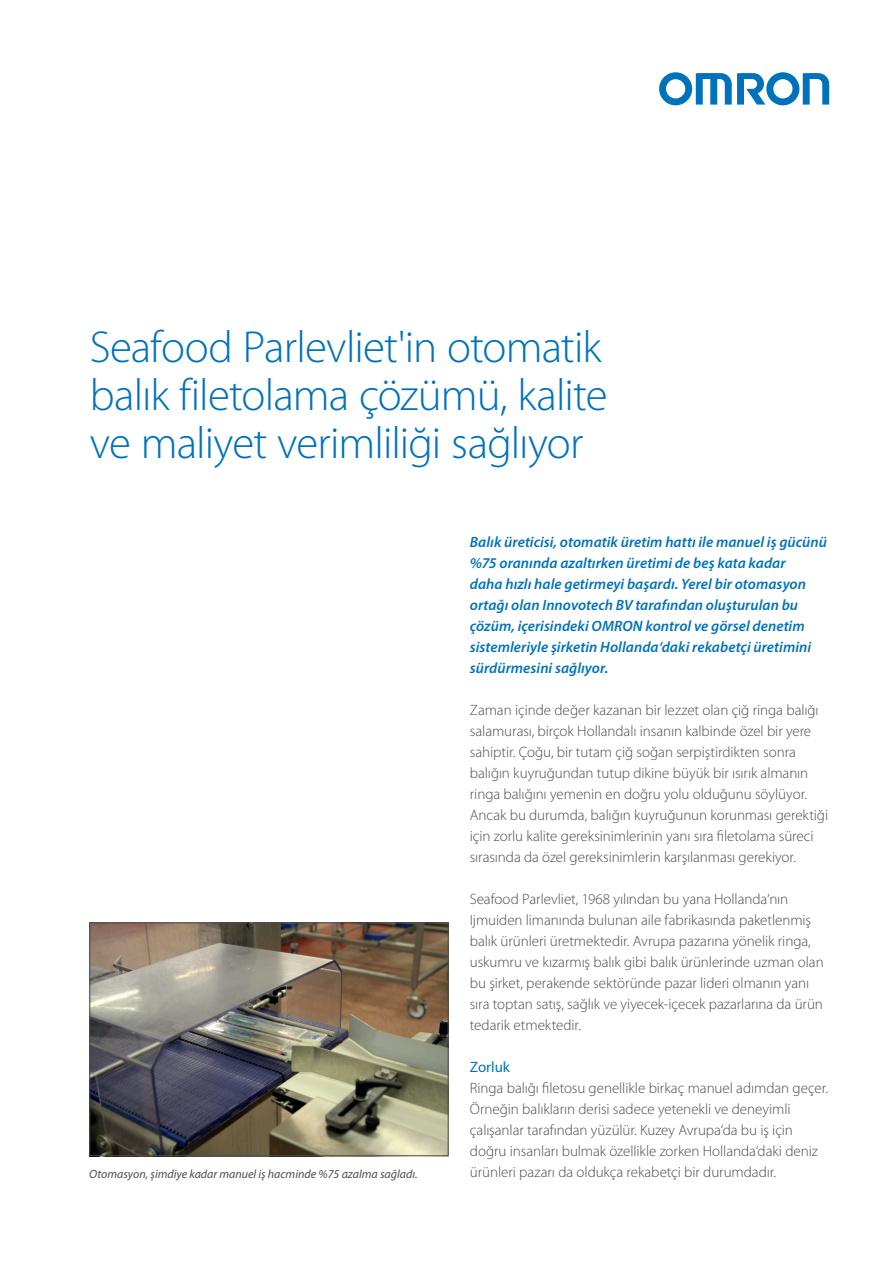
<style>
.page{position:relative;width:893px;height:1263px;background:#fff}
.page>*{position:absolute;margin:0;border:0;box-sizing:border-box;transform-origin:0 0}
.t1{font:300 45px/48px "Myriad Pro";letter-spacing:-.02em;color:#0072bc}
.t2{font:300 15px/21px "Myriad Pro";letter-spacing:-.005em;color:#4b4c4d}
.t3{font:italic 600 15px/21px "Myriad Pro";letter-spacing:.005em;color:#0072bc}
.t4{font:15px "Myriad Pro";color:#0072bc}
.t5{font:italic 12px "Myriad Pro";color:#4b4c4d}
</style>
<div class="page">
<svg style="left:659px;top:72px;width:170px;height:33px"></svg>
<img style="left:91px;top:924px;width:356px;height:230px">
<div style="left:89px;top:922px;width:360px;height:234px;border:1px solid #4b4c4d"></div>
<h1 class="t1" style="left:90px;top:323px;width:519px">Seafood Parlevliet'in otomatik balık filetolama çözümü, kalite ve maliyet verimliliği sağlıyor</h1>
<p class="t5" style="left:89px;top:1166px;width:330px">Otomasyon, şimdiye kadar manuel iş hacminde %75 azalma sağladı.</p>
<p class="t3" style="left:470px;top:531px;width:358px">Balık üreticisi, otomatik üretim hattı ile manuel iş gücünü %75 oranında azaltırken üretimi de beş kata kadar<br>daha hızlı hale getirmeyi başardı. Yerel bir otomasyon ortağı olan Innovotech BV tarafından oluşturulan bu çözüm, içerisindeki OMRON kontrol ve görsel denetim sistemleriyle şirketin Hollanda‘daki rekabetçi üretimini sürdürmesini sağlıyor.</p>
<p class="t2" style="left:470px;top:700px;width:360px">Zaman içinde değer kazanan bir lezzet olan çiğ ringa balığı salamurası, birçok Hollandalı insanın kalbinde özel bir yere sahiptir. Çoğu, bir tutam çiğ soğan serpiştirdikten sonra balığın kuyruğundan tutup dikine büyük bir ısırık almanın ringa balığını yemenin en doğru yolu olduğunu söylüyor.<br>Ancak bu durumda, balığın kuyruğunun korunması gerektiği için zorlu kalite gereksinimlerinin yanı sıra filetolama süreci sırasında da özel gereksinimlerin karşılanması gerekiyor.</p>
<p class="t2" style="left:470px;top:889px;width:355px">Seafood Parlevliet, 1968 yılından bu yana Hollanda‘nın Ijmuiden limanında bulunan aile fabrikasında paketlenmiş balık ürünleri üretmektedir. Avrupa pazarına yönelik ringa, uskumru ve kızarmış balık gibi balık ürünlerinde uzman olan bu şirket, perakende sektöründe pazar lideri olmanın yanı sıra toptan satış, sağlık ve yiyecek-içecek pazarlarına da ürün tedarik etmektedir.</p>
<p class="t4" style="left:470px;top:1058px;width:42px">Zorluk</p>
<p class="t2" style="left:470px;top:1078px;width:360px">Ringa balığı filetosu genellikle birkaç manuel adımdan geçer.<br>Örneğin balıkların derisi sadece yetenekli ve deneyimli çalışanlar tarafından yüzülür. Kuzey Avrupa‘da bu iş için doğru insanları bulmak özellikle zorken Hollanda‘daki deniz ürünleri pazarı da oldukça rekabetçi bir durumdadır.</p>
</div>
